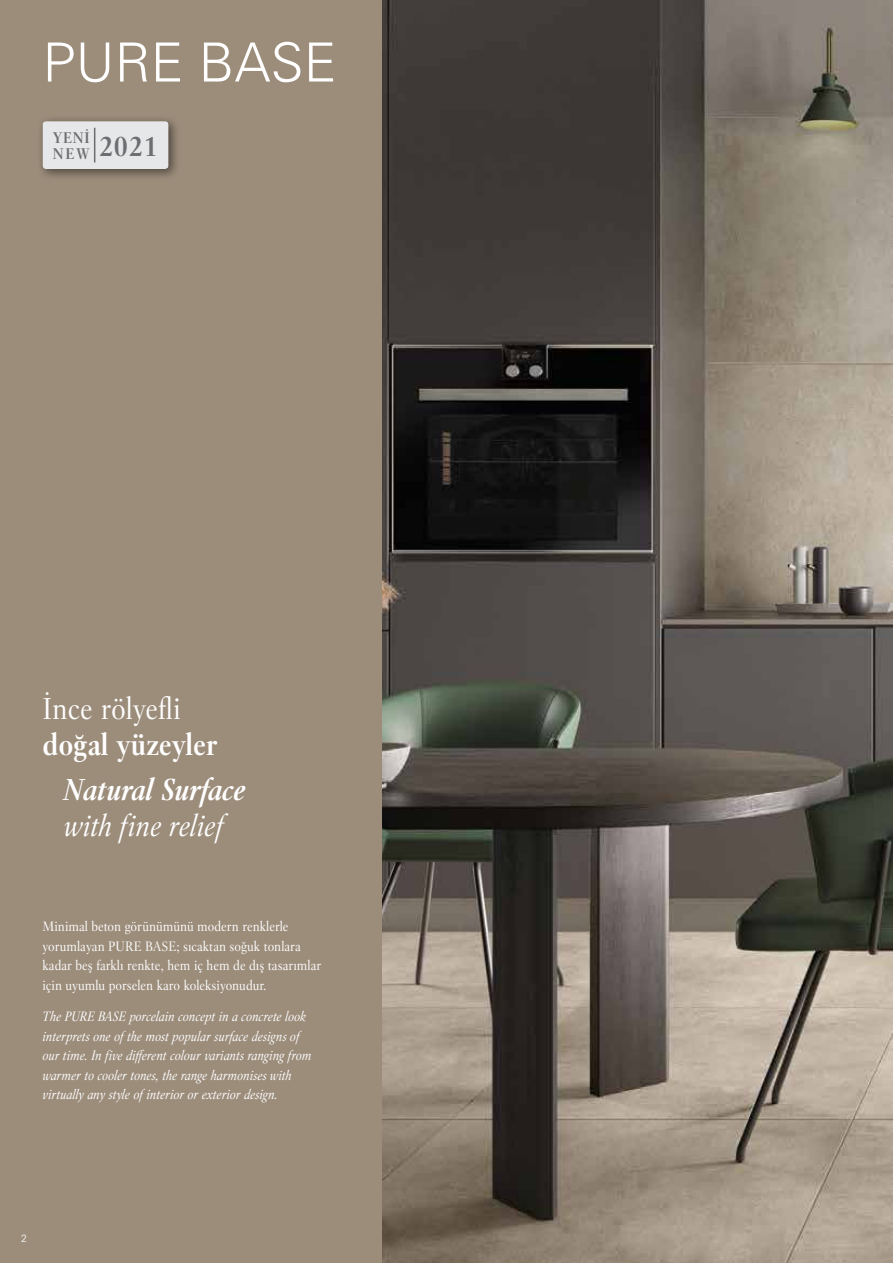
<style>
.page{position:relative;width:893px;height:1263px;background:#fff}
.page>*{position:absolute;margin:0;border:0;box-sizing:border-box;transform-origin:0 0}
.t1{font:300 54px "Univers LT";color:#fff}
.t2{font:italic 700 30px "Villeroy Boch";color:#fff}
.t3{font:italic 30px "Villeroy Boch";color:#fff}
.t4{font:700 30px "Villeroy Boch";color:#fff}
.t5{font:30px "Villeroy Boch";color:#fff}
.t6{font:700 27.6px "Villeroy Boch";color:#6d6e71}
.t7{font:700 15.3px "Villeroy Boch";color:#6d6e71}
.t8{font:italic 13.5px/19.5px "Villeroy Boch";color:#fff}
.t9{font:13.5px/19.5px "Villeroy Boch";color:#fff}
.t10{font:300 10.5px "Univers CE";color:#fff}
</style>
<div class="page">
<div style="left:0;top:0;width:383px;height:1263px;background:#9c8d7b"></div>
<img style="left:383px;top:0;width:510px;height:1263px">
<div style="left:37px;top:115px;width:144px;height:66px;background:#000;opacity:.5"></div>
<div style="left:41px;top:118px;width:129px;height:51px;background:#8d806f"></div>
<div style="left:41px;top:121px;width:129px;height:48px;background:#e6e7e8"></div>
<hr style="left:94px;top:128px;width:1px;height:34px;background:#6d6e71">
<h1 class="t1" style="left:43px;top:30px;width:296px">PURE BASE</h1>
<p class="t7" style="left:53px;top:128px;width:38px">YENİ</p>
<h3 class="t6" style="left:53px;top:129px;width:107px"><sub>NEW</sub> 2021</h3>
<h2 class="t5" style="left:43px;top:690px;width:140px">İnce rölyefli</h2>
<h2 class="t4" style="left:43px;top:726px;width:177px">doğal yüzeyler</h2>
<h2 class="t2" style="left:64px;top:770px;width:183px">Natural Surface</h2>
<h2 class="t3" style="left:64px;top:806px;width:162px">with fine relief</h2>
<p class="t9" style="left:43px;top:917px;width:280px">Minimal beton görünümünü modern renklerle yorumlayan PURE BASE; sıcaktan soğuk tonlara kadar beş farklı renkte, hem iç hem de dış tasarımlar için uyumlu porselen karo koleksiyonudur.</p>
<p class="t8" style="left:43px;top:1007px;width:271px">The PURE BASE porcelain concept in a concrete look interprets one of the most popular surface designs of our time. In five different colour variants ranging from warmer to cooler tones, the range harmonises with virtually any style of interior or exterior design.</p>
<p class="t10" style="left:21px;top:1232px;width:7px">2</p>
</div>
